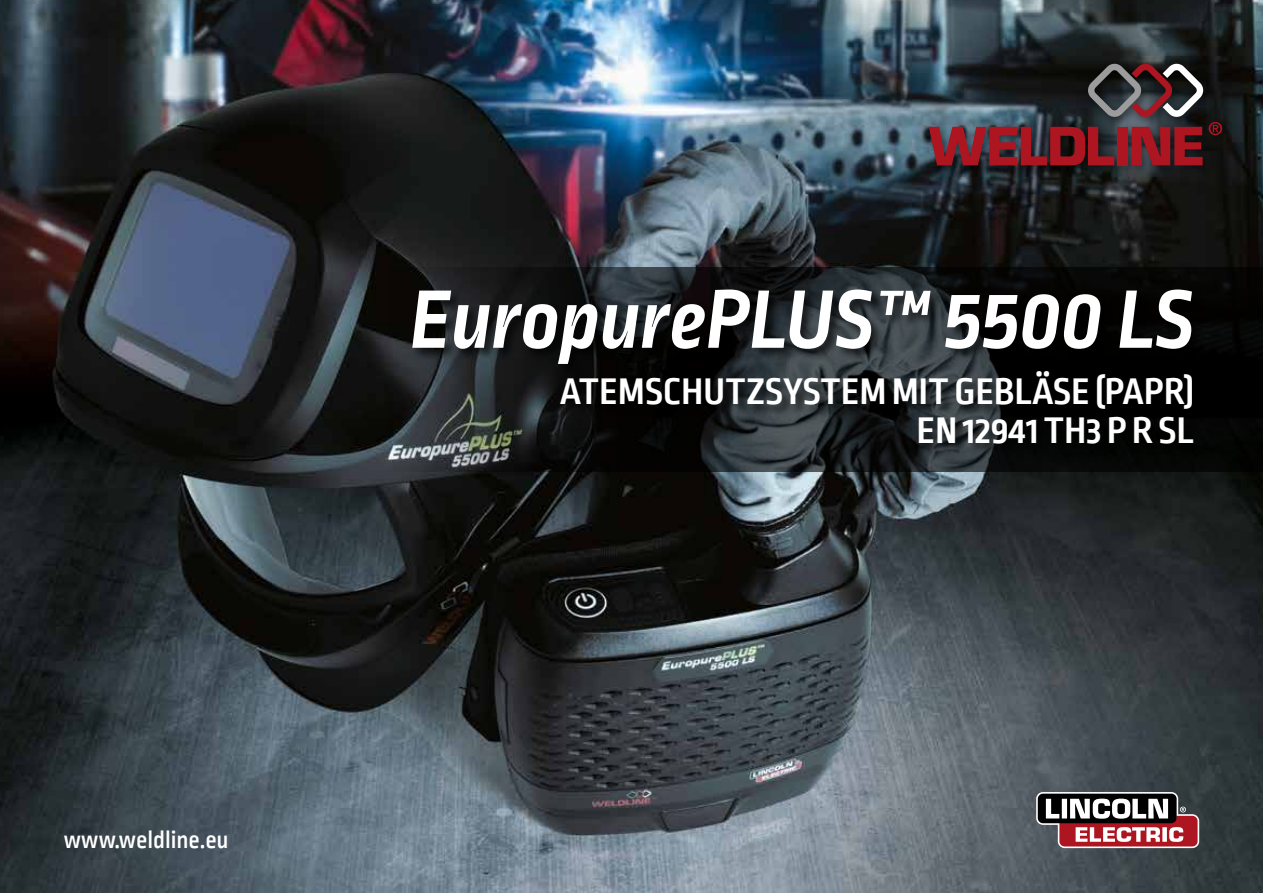
<style>
.page{position:relative;width:1263px;height:893px;background:#fff}
.page>*{position:absolute;margin:0;border:0;box-sizing:border-box;transform-origin:0 0}
.t1{font:italic 700 87.3px "Ropa Sans PTT";color:#fff}
.t2{font:700 39px/39px "Ropa Sans PTT";letter-spacing:.01em;color:#fff;text-align:right}
.t3{font:500 25.5px "Ropa Sans PTT";color:#fff}
.s1{font-weight:500;font-size:72.75px}
</style>
<div class="page">
<img style="left:0;top:0;width:1263px;height:893px">
<svg style="left:383px;top:268px;width:880px;height:204px;background:#131516"></svg>
<svg style="left:1036px;top:792px;width:163px;height:56px"></svg>
<div style="left:924px;top:59px;width:309px;height:117px;background:#000;opacity:.5"></div>
<svg style="left:929px;top:64px;width:293px;height:101px;background:#4f3137"></svg>
<div style="left:412px;top:289px;width:794px;height:167px;background:#000;opacity:.6"></div>
<p class="t3" style="left:64px;top:826px;width:166px">www.weldline.eu</p>
<h1 class="t1" style="left:410px;top:269px;width:785px">EuropurePLUS<span class="s1">™</span> 5500 LS</h1>
<p class="t2" style="left:560px;top:374px;width:635px">ATEMSCHUTZSYSTEM MIT GEBLÄSE (PAPR)<br>EN 12941 TH3 P R SL</p>
</div>
